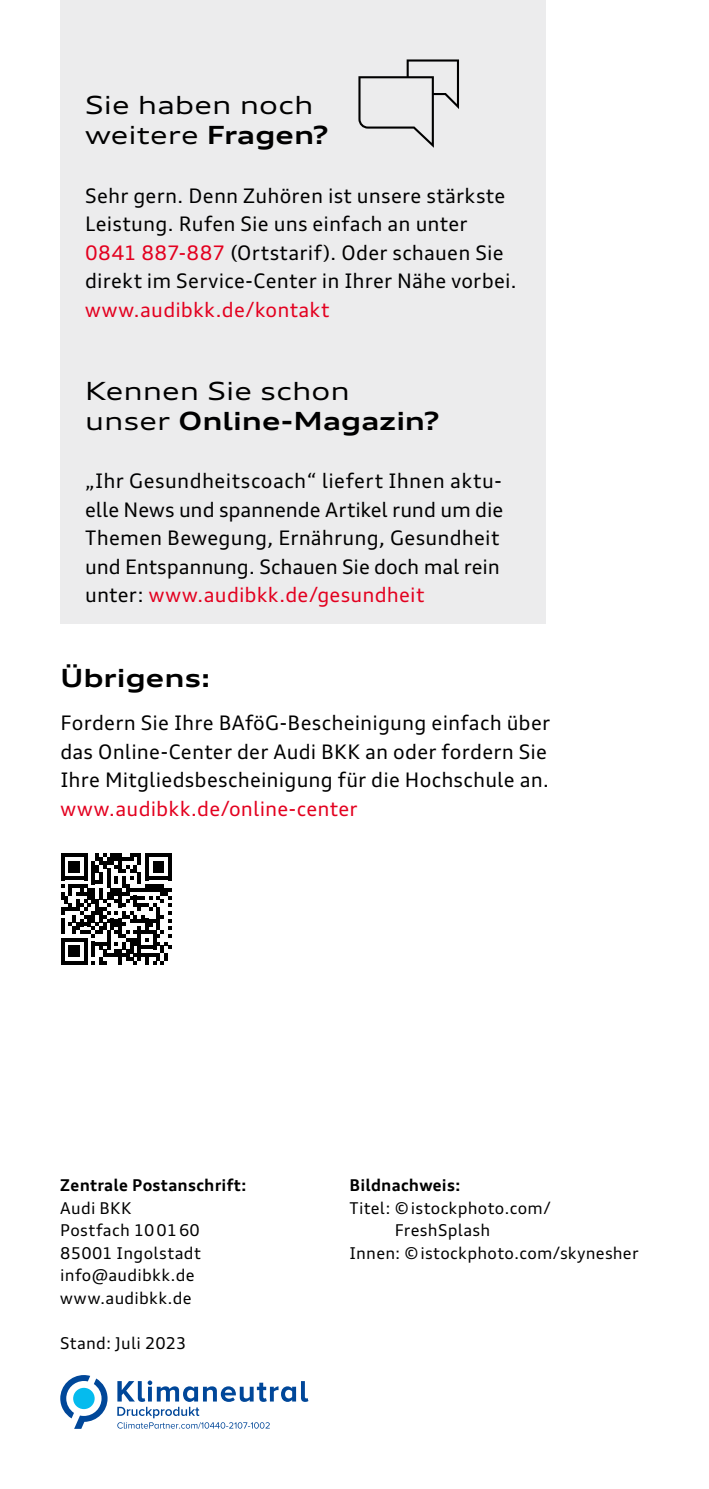
<style>
.page{position:relative;width:709px;height:1489px;background:#fff}
.page>*{position:absolute;margin:0;border:0;box-sizing:border-box;transform-origin:0 0}
.t1{font:expanded 25px/30px "Audi Type";color:#000}
.t2{font:700 expanded 25px "Audi Type";color:#000}
.t3{font:20px/28.5px "Audi Type";letter-spacing:.01em;color:#000}
.t4{font:20px "Audi Type";letter-spacing:.01em;color:#e3001f}
.t5{font:16.25px/22.5px "Audi Type";letter-spacing:.02em;color:#000}
.t6{font:700 16.25px "Audi Type";letter-spacing:.015em;color:#000}
.s1{font-weight:700}
.s2{color:#e3001f}
</style>
<div class="page">
<hr style="left:708px;top:0;width:1px;height:1488px;background:#000">
<svg style="left:61px;top:853px;width:111px;height:111px"></svg>
<svg style="left:60px;top:1375px;width:48px;height:53px"></svg>
<svg style="left:117px;top:1380px;width:191px;height:48px"></svg>
<div style="left:60px;top:0;width:486px;height:623px;background:#ececed"></div>
<svg style="left:358px;top:59px;width:101px;height:89px"></svg>
<h2 class="t1" style="left:85px;top:90px;width:245px">Sie haben noch weitere <span class="s1">Fragen?</span></h2>
<p class="t3" style="left:85px;top:181px;width:433px">Sehr gern. Denn Zuhören ist unsere stärkste Leistung. Rufen Sie uns einfach an unter <span class="s2">0841 887-887</span> (Ortstarif). Oder schauen Sie direkt im Service-Center in Ihrer Nähe vorbei.</p>
<p class="t4" style="left:85px;top:297px;width:246px">www.audibkk.de/kontakt</p>
<h2 class="t1" style="left:85px;top:376px;width:356px">Kennen Sie schon unser <span class="s1">Online-Magazin?</span></h2>
<p class="t3" style="left:85px;top:466px;width:420px">„Ihr Gesundheitscoach“ liefert Ihnen aktu&shy;elle News und spannende Artikel rund um die Themen Bewegung, Ernährung, Gesundheit und Entspannung. Schauen Sie doch mal rein unter: <span class="s2">www.audibkk.de/gesundheit</span></p>
<p class="t2" style="left:60px;top:662px;width:152px">Übrigens:</p>
<p class="t3" style="left:60px;top:708px;width:491px">Fordern Sie Ihre BAföG-Bescheinigung einfach über das Online-Center der Audi BKK an oder fordern Sie Ihre Mitgliedsbescheinigung für die Hochschule an. <span class="s2">www.audibkk.de/online-center</span></p>
<p class="t6" style="left:60px;top:1175px;width:188px">Zentrale Postanschrift:</p>
<p class="t5" style="left:60px;top:1196px;width:141px">Audi BKK<br>Postfach 100160</p>
<p class="t5" style="left:60px;top:1241px;width:142px">85001 Ingolstadt</p>
<p class="t5" style="left:60px;top:1263px;width:136px">info@audibkk.de</p>
<p class="t5" style="left:60px;top:1286px;width:133px">www.audibkk.de</p>
<p class="t5" style="left:60px;top:1331px;width:128px">Stand: Juli 2023</p>
<p class="t6" style="left:349px;top:1175px;width:113px">Bildnachweis:</p>
<p class="t5" style="left:394px;top:1196px;width:158px;text-indent:-45px">Titel: ©istockphoto.com/<br>FreshSplash</p>
<p class="t5" style="left:349px;top:1241px;width:291px">Innen: ©istockphoto.com/skynesher</p>
</div>
